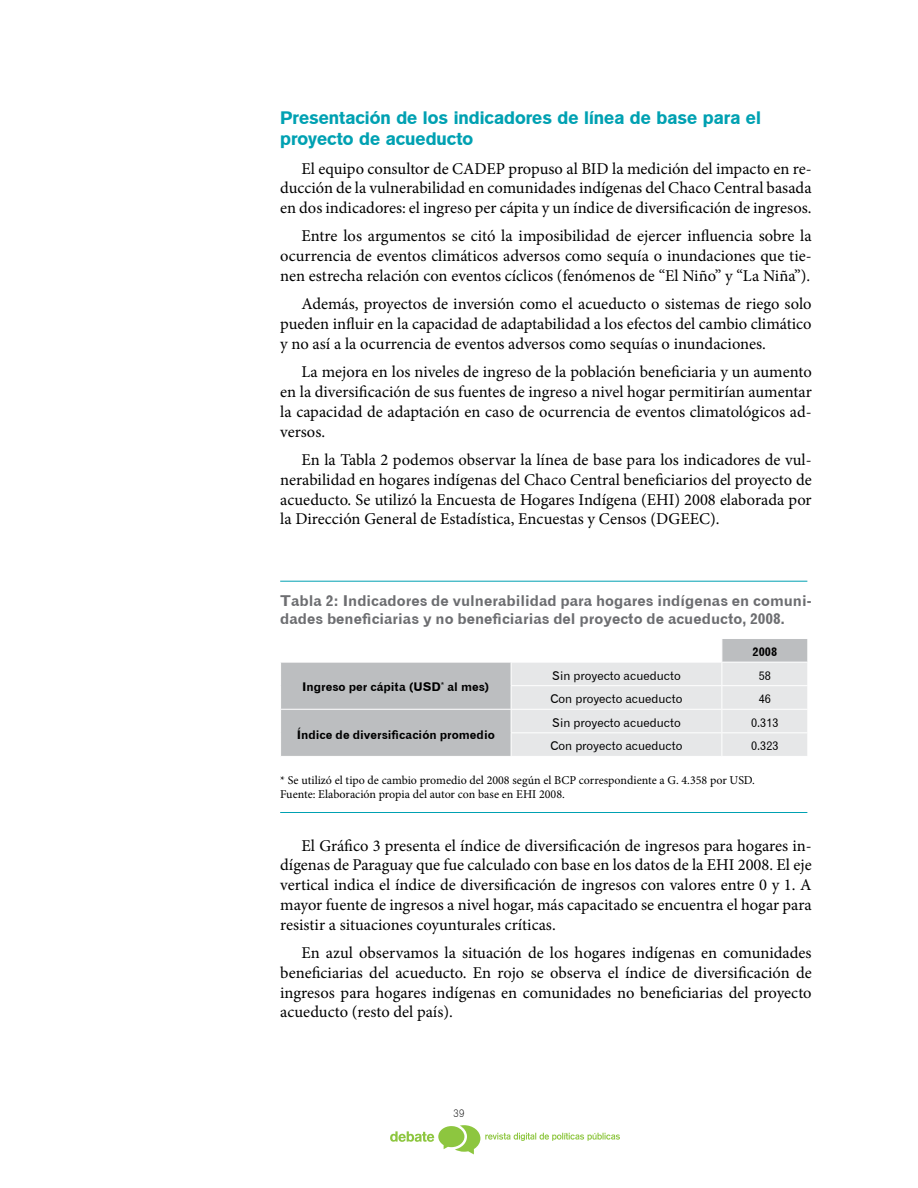
<style>
.page{position:relative;width:918px;height:1188px;background:#fff}
.page>*{position:absolute;margin:0;border:0;box-sizing:border-box;transform-origin:0 0}
.t1{font:18px/21.6px "Gothic 725 BT Black A";color:#00a1b2}
.t2{font:16.5px/19.8px "Minion Pro";color:#000;text-align:justify}
.t3{font:15px/18px "Gothic 720 BT Bold B";color:#6d6e71}
.t4{font:12px/14.4px "Minion Pro";color:#000}
.t5{font:12px "Gothic 720 BT Roman B";color:#000}
.t6{font:12px "Gothic 720 BT Bold B";color:#000}
.t7{font:10.5px "Gothic 720 BT Light B";color:#000}
</style>
<div class="page">
<svg style="left:390px;top:1125px;width:230px;height:29px"></svg>
<div style="left:281px;top:663px;width:230px;height:93px;background:#bcbec0"></div>
<hr style="left:280px;top:709px;width:231px;height:1px;background:#fff">
<svg style="left:512px;top:639px;width:296px;height:117px"></svg>
<hr style="left:280px;top:581px;width:527px;height:1px;background:#00a1b2">
<hr style="left:280px;top:812px;width:527px;height:1px;background:#00a1b2">
<p class="t1" style="left:280px;top:106px;width:482px">Presentación de los indicadores de línea de base para el proyecto de acueducto</p>
<p class="t2" style="left:280px;top:158px;width:533px;text-indent:21px">El equipo consultor de CADEP propuso al BID la medición del impacto en re&shy;ducción de la vulnerabilidad en comunidades indígenas del Chaco Central basada en dos indicadores: el ingreso per cápita y un índice de diversificación de ingresos.</p>
<p class="t2" style="left:280px;top:226px;width:533px;text-indent:21px">Entre los argumentos se citó la imposibilidad de ejercer influencia sobre la ocurrencia de eventos climáticos adversos como sequía o inundaciones que tie&shy;nen estrecha relación con eventos cíclicos (fenómenos de “El Niño” y “La Niña”).</p>
<p class="t2" style="left:280px;top:294px;width:533px;text-indent:21px">Además, proyectos de inversión como el acueducto o sistemas de riego solo pueden influir en la capacidad de adaptabilidad a los efectos del cambio climático y no así a la ocurrencia de eventos adversos como sequías o inundaciones.</p>
<p class="t2" style="left:280px;top:362px;width:533px;text-indent:21px">La mejora en los niveles de ingreso de la población beneficiaria y un aumento en la diversificación de sus fuentes de ingreso a nivel hogar permitirían aumentar la capacidad de adaptación en caso de ocurrencia de eventos climatológicos ad&shy;versos.</p>
<p class="t2" style="left:280px;top:450px;width:533px;text-indent:21px">En la Tabla 2 podemos observar la línea de base para los indicadores de vul&shy;nerabilidad en hogares indígenas del Chaco Central beneficiarios del proyecto de acueducto. Se utilizó la Encuesta de Hogares Indígena (EHI) 2008 elaborada por la Dirección General de Estadística, Encuestas y Censos (DGEEC).</p>
<p class="t3" style="left:280px;top:591px;width:533px">Tabla 2: Indicadores de vulnerabilidad para hogares indígenas en comuni&shy;dades beneficiarias y no beneficiarias del proyecto de acueducto, 2008.</p>
<p class="t6" style="left:753px;top:645px;width:26px">2008</p>
<p class="t6" style="left:302px;top:680px;width:189px">Ingreso per cápita (USD<sup>*</sup> al mes)</p>
<p class="t5" style="left:552px;top:668px;width:130px">Sin proyecto acueducto</p>
<p class="t5" style="left:759px;top:668px;width:14px">58</p>
<p class="t5" style="left:550px;top:692px;width:134px">Con proyecto acueducto</p>
<p class="t5" style="left:759px;top:692px;width:14px">46</p>
<p class="t5" style="left:552px;top:715px;width:130px">Sin proyecto acueducto</p>
<p class="t5" style="left:751px;top:715px;width:29px">0.313</p>
<p class="t5" style="left:550px;top:739px;width:134px">Con proyecto acueducto</p>
<p class="t5" style="left:751px;top:739px;width:29px">0.323</p>
<p class="t4" style="left:280px;top:773px;width:476px">* Se utilizó el tipo de cambio promedio del 2008 según el BCP correspondiente a G. 4.358 por USD.<br>Fuente: Elaboración propia del autor con base en EHI 2008.</p>
<p class="t2" style="left:280px;top:836px;width:533px;text-indent:21px">El Gráfico 3 presenta el índice de diversificación de ingresos para hogares in&shy;dígenas de Paraguay que fue calculado con base en los datos de la EHI 2008. El eje vertical indica el índice de diversificación de ingresos con valores entre 0 y 1. A mayor fuente de ingresos a nivel hogar, más capacitado se encuentra el hogar para resistir a situaciones coyunturales críticas.</p>
<p class="t2" style="left:280px;top:943px;width:533px;text-indent:21px">En azul observamos la situación de los hogares indígenas en comunidades beneficiarias del acueducto. En rojo se observa el índice de diversificación de ingresos para hogares indígenas en comunidades no beneficiarias del proyecto acueducto (resto del país).</p>
<p class="t6" style="left:297px;top:727px;width:200px">Índice de diversificación promedio</p>
<p class="t7" style="left:454px;top:1107px;width:12px">39</p>
</div>
